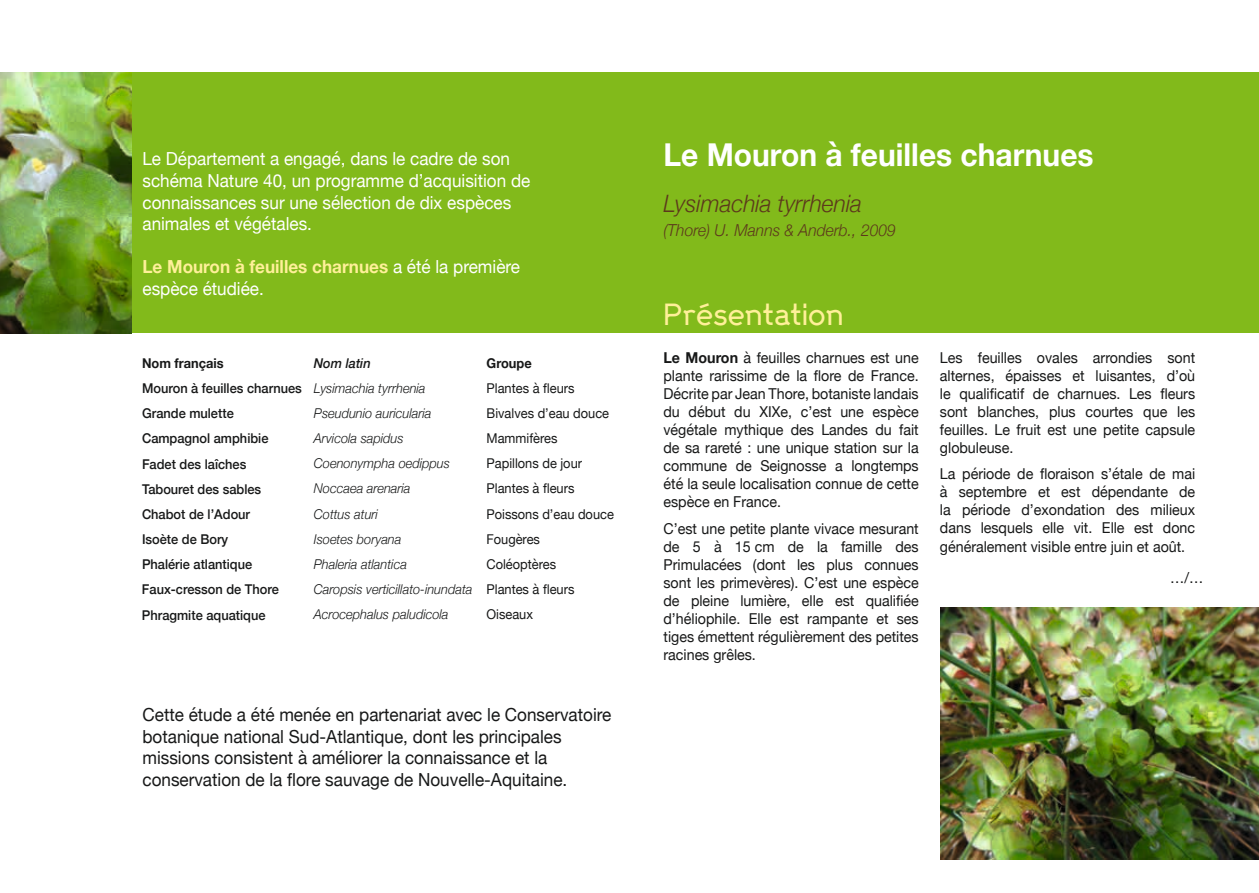
<style>
.page{position:relative;width:1259px;height:893px;background:#fff}
.page>*{position:absolute;margin:0;border:0;box-sizing:border-box;transform-origin:0 0}
.t1{font:700 31.5px "Helvetica Neue";color:#fff;scale:.95 1}
.t2{font:500 27px "Progress";color:#fff099}
.t3{font:italic 300 24px "Helvetica Neue";color:#5c381c;scale:.95 1}
.t4{font:18px/21.6px "Helvetica Neue";color:#171818;scale:.95 1}
.t5{font:18px/21.6px "Helvetica Neue";color:#fff;scale:.95 1}
.t6{font:italic 300 16.5px "Helvetica Neue";color:#5c381c;scale:.95 1}
.t7{font:15px/18px "Helvetica Neue";color:#171818;text-align:justify;scale:.95 1}
.t8{font:500 13.5px "Helvetica Neue";color:#171818;scale:.95 1}
.t9{font:italic 300 13.5px "Helvetica Neue";color:#171818;scale:.95 1}
.t10{font:13.5px "Helvetica Neue";color:#171818;scale:.95 1}
.t11{font:700 13.5px "Helvetica Neue";color:#171818;scale:.95 1}
.t12{font:italic 500 13.5px "Helvetica Neue";color:#171818;scale:.95 1}
.s1{font-weight:700;color:#fff099}
.s2{font-weight:300;font-style:italic}
.s3{font-weight:400;font-style:normal}
.s4{font-weight:700}
</style>
<div class="page">
<div style="left:132px;top:72px;width:1127px;height:261px;background:#82ba1b"></div>
<img style="left:0;top:72px;width:132px;height:261px">
<img style="left:940px;top:607px;width:319px;height:252px">
<p class="t5" style="left:142px;top:149px;width:410px">Le Département a engagé, dans le cadre de son schéma Nature 40, un programme d’acquisition de connaissances sur une sélection de dix espèces animales et végétales.</p>
<p class="t5" style="left:142px;top:257px;width:399px"><span class="s1">Le Mouron à feuilles charnues</span> a été la première espèce étudiée.</p>
<p class="t11" style="left:142px;top:352px;width:87px">Nom français</p>
<p class="t12" style="left:314px;top:351px;width:61px">Nom latin</p>
<p class="t11" style="left:486px;top:352px;width:49px">Groupe</p>
<p class="t8" style="left:142px;top:377px;width:300px">Mouron à feuilles charnues <span class="s2">Lysimachia tyrrhenia</span></p>
<p class="t10" style="left:486px;top:378px;width:94px">Plantes à fleurs</p>
<p class="t8" style="left:142px;top:402px;width:98px">Grande mulette</p>
<p class="t9" style="left:314px;top:402px;width:125px">Pseudunio auricularia</p>
<p class="t10" style="left:486px;top:403px;width:131px">Bivalves d’eau douce</p>
<p class="t8" style="left:142px;top:428px;width:135px">Campagnol amphibie</p>
<p class="t9" style="left:314px;top:427px;width:96px">Arvicola sapidus</p>
<p class="t10" style="left:486px;top:428px;width:76px">Mammifères</p>
<p class="t8" style="left:142px;top:453px;width:111px">Fadet des laîches</p>
<p class="t9" style="left:314px;top:453px;width:145px">Coenonympha oedippus</p>
<p class="t10" style="left:486px;top:454px;width:102px">Papillons de jour</p>
<p class="t8" style="left:142px;top:478px;width:127px">Tabouret des sables</p>
<p class="t9" style="left:314px;top:478px;width:103px">Noccaea arenaria</p>
<p class="t10" style="left:486px;top:479px;width:94px">Plantes à fleurs</p>
<p class="t8" style="left:142px;top:503px;width:115px">Chabot de l’Adour</p>
<p class="t9" style="left:314px;top:503px;width:69px">Cottus aturi</p>
<p class="t10" style="left:486px;top:504px;width:136px">Poissons d’eau douce</p>
<p class="t8" style="left:142px;top:528px;width:92px">Isoète de Bory</p>
<p class="t9" style="left:314px;top:528px;width:94px">Isoetes boryana</p>
<p class="t10" style="left:486px;top:529px;width:58px">Fougères</p>
<p class="t8" style="left:142px;top:553px;width:118px">Phalérie atlantique</p>
<p class="t9" style="left:314px;top:553px;width:100px">Phaleria atlantica</p>
<p class="t10" style="left:486px;top:554px;width:75px">Coléoptères</p>
<p class="t8" style="left:142px;top:579px;width:146px">Faux-cresson de Thore</p>
<p class="t9" style="left:314px;top:578px;width:276px">Caropsis verticillato-inundata <span class="s3">Plantes à fleurs</span></p>
<p class="t8" style="left:142px;top:604px;width:132px">Phragmite aquatique</p>
<p class="t9" style="left:314px;top:604px;width:143px">Acrocephalus paludicola</p>
<p class="t10" style="left:486px;top:605px;width:51px">Oiseaux</p>
<p class="t4" style="left:142px;top:705px;width:495px">Cette étude a été menée en partenariat avec le Conservatoire botanique national Sud-Atlantique, dont les principales missions consistent à améliorer la connaissance et la conservation de la flore sauvage de Nouvelle-Aquitaine.</p>
<h1 class="t1" style="left:663px;top:130px;width:454px">Le Mouron à feuilles charnues</h1>
<h3 class="t3" style="left:663px;top:184px;width:210px">Lysimachia tyrrhenia</h3>
<p class="t6" style="left:663px;top:217px;width:246px">(Thore) U. Manns &amp; Anderb., 2009</p>
<h2 class="t2" style="left:663px;top:297px;width:182px">Présentation</h2>
<p class="t7" style="left:663px;top:350px;width:270px"><span class="s4">Le Mouron</span> à feuilles charnues est une plante rarissime de la flore de France.<br>Décrite par Jean Thore, botaniste landais du début du XIXe, c’est une espèce végétale mythique des Landes du fait de sa rareté : une unique station sur la commune de Seignosse a longtemps été la seule localisation connue de cette espèce en France.</p>
<p class="t7" style="left:663px;top:520px;width:270px">C’est une petite plante vivace mesurant de 5 à 15 cm de la famille des Primulacées (dont les plus connues sont les primevères). C’est une espèce de pleine lumière, elle est qualifiée d’héliophile. Elle est rampante et ses tiges émettent régulièrement des petites racines grêles.</p>
<p class="t7" style="left:940px;top:349px;width:270px">Les feuilles ovales arrondies sont alternes, épaisses et luisantes, d’où le qualificatif de charnues. Les fleurs sont blanches, plus courtes que les feuilles. Le fruit est une petite capsule globuleuse.</p>
<p class="t7" style="left:940px;top:466px;width:270px">La période de floraison s’étale de mai à septembre et est dépendante de la période d’exondation des milieux dans lesquels elle vit. Elle est donc généralement visible entre juin et août.</p>
<p class="t7" style="left:1170px;top:569px;width:36px">…/…</p>
</div>
